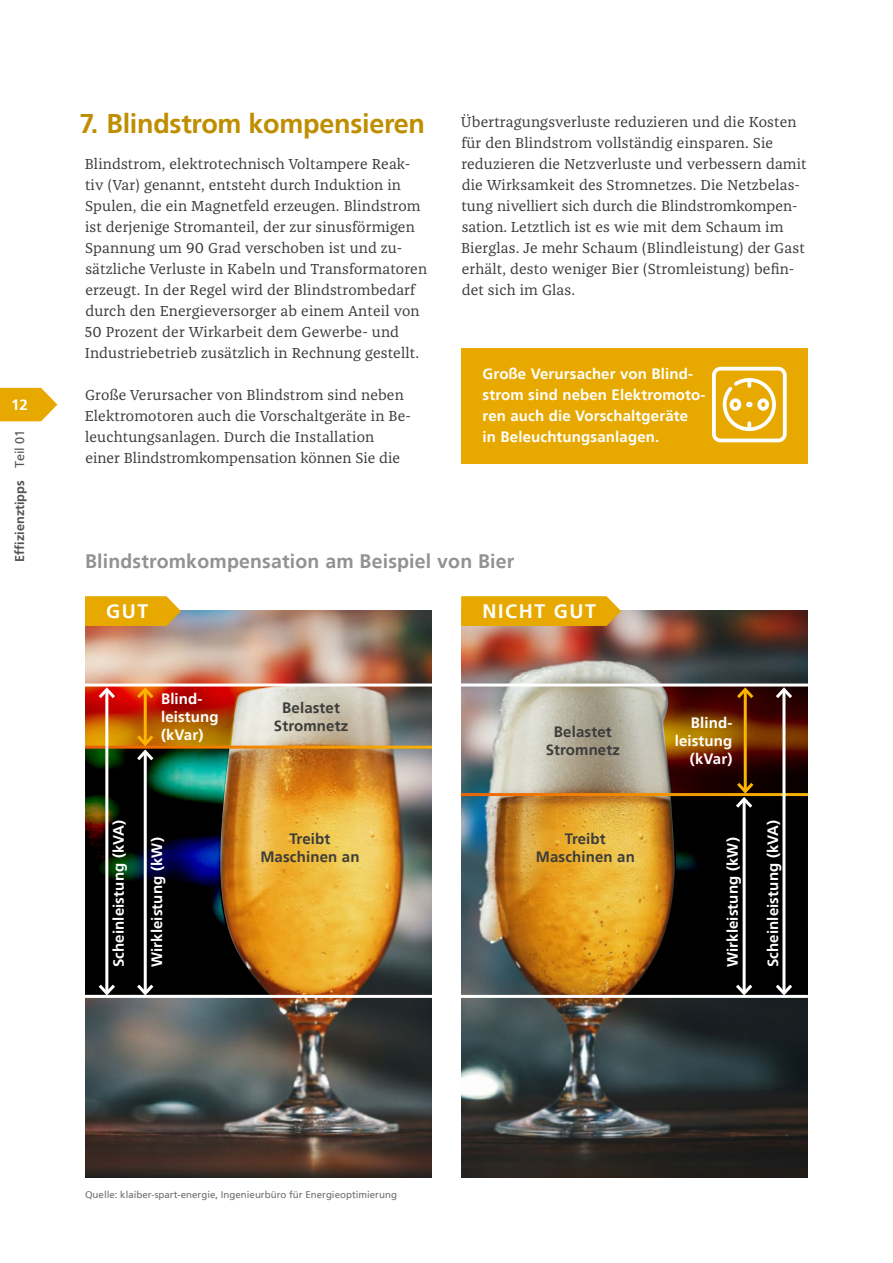
<style>
.page{position:relative;width:893px;height:1263px;background:#fff}
.page>*{position:absolute;margin:0;border:0;box-sizing:border-box;transform-origin:0 0}
.t1{font:700 27px "NDS Frutiger";letter-spacing:-.01em;color:#bf8e00}
.t2{font:700 19.5px "NDS Frutiger";letter-spacing:.01em;color:#929292}
.t3{font:700 19.5px "NDS Frutiger";letter-spacing:.08em;color:#fff}
.t4{font:15px/21px "Franziska Pro";letter-spacing:.01em;color:#3c3c3b}
.t5{font:700 15px/18px "NDS Frutiger";letter-spacing:.01em;color:#fff}
.t6{font:700 15px/18px "NDS Frutiger";letter-spacing:.01em;color:#3c3c3b;text-align:center}
.t7{font:700 12.75px "NDS Frutiger";color:#555454}
.t8{font:9.75px "NDS Frutiger";color:#706f6f}
.s1{font-weight:400}
</style>
<div class="page">
<img style="left:461px;top:610px;width:347px;height:567px">
<img style="left:85px;top:610px;width:347px;height:567px">
<div style="left:461px;top:348px;width:347px;height:115px;background:#e7a900"></div>
<img style="left:85px;top:763px;width:185px;height:232px">
<hr style="left:85px;top:683px;width:723px;height:3px;background:#fff">
<hr style="left:85px;top:995px;width:723px;height:3px;background:#fff">
<hr style="left:461px;top:793px;width:347px;height:3px;background:#fff">
<hr style="left:85px;top:746px;width:347px;height:3px;background:#fff">
<svg style="left:85px;top:596px;width:96px;height:30px;background:#e5ac11"></svg>
<svg style="left:461px;top:596px;width:160px;height:30px;background:#e6ab0b"></svg>
<hr style="left:105px;top:689px;width:3px;height:304px;background:#fff">
<svg style="left:96px;top:981px;width:22px;height:17px"></svg>
<hr style="left:144px;top:752px;width:3px;height:241px;background:#fff">
<svg style="left:134px;top:981px;width:23px;height:17px"></svg>
<svg style="left:626px;top:685px;width:182px;height:313px;background:#4d351a"></svg>
<img style="left:85px;top:685px;width:227px;height:78px">
<svg style="left:722px;top:378px;width:54px;height:54px"></svg>
<div style="left:712px;top:367px;width:75px;height:75px;border:4px solid #fff;border-radius:7px"></div>
<svg style="left:0;top:388px;width:57px;height:33px;background:#eab422"></svg>
<p class="t5" style="left:11px;top:396px;width:18px">12</p>
<p class="t7" style="left:12px;top:562px;width:134px;rotate:-90deg">Effizienztipps <span class="s1">Teil 01</span></p>
<h1 class="t1" style="left:79px;top:108px;width:347px">7. Blindstrom kompensieren</h1>
<p class="t4" style="left:85px;top:154px;width:344px">Blindstrom, elektrotechnisch Voltampere Reak&shy;tiv (Var) genannt, entsteht durch Induktion in Spulen, die ein Magnetfeld erzeugen. Blindstrom ist derjenige Stromanteil, der zur sinusförmigen Spannung um 90 Grad verschoben ist und zu&shy;sätzliche Verluste in Kabeln und Transformatoren erzeugt. In der Regel wird der Blindstrombedarf durch den Energieversorger ab einem Anteil von 50 Prozent der Wirkarbeit dem Gewerbe- und Industriebetrieb zusätzlich in Rechnung gestellt.</p>
<p class="t4" style="left:85px;top:385px;width:328px">Große Verursacher von Blindstrom sind neben Elektromotoren auch die Vorschaltgeräte in Be&shy;leuchtungsanlagen. Durch die Installation einer Blindstromkompensation können Sie die</p>
<p class="t4" style="left:461px;top:112px;width:347px">Übertragungsverluste reduzieren und die Kosten für den Blindstrom vollständig einsparen. Sie reduzieren die Netzverluste und verbessern damit die Wirksamkeit des Stromnetzes. Die Netzbelas&shy;tung nivelliert sich durch die Blindstromkompen&shy;sation. Letztlich ist es wie mit dem Schaum im Bierglas. Je mehr Schaum (Blindleistung) der Gast erhält, desto weniger Bier (Stromleistung) befin&shy;det sich im Glas.</p>
<p class="t5" style="left:483px;top:364px;width:224px;line-height:21px">Große Verursacher von Blind&shy;strom sind neben Elektromoto&shy;ren auch die Vorschaltgeräte<br>in Beleuchtungsanlagen.</p>
<h2 class="t2" style="left:85px;top:550px;width:431px">Blindstromkompensation am Beispiel von Bier</h2>
<h2 class="t3" style="left:106px;top:600px;width:44px">GUT</h2>
<h2 class="t3" style="left:483px;top:600px;width:115px">NICHT GUT</h2>
<p class="t5" style="left:161px;top:690px;width:59px">Blind&shy;leistung (kVar)</p>
<p class="t5" style="left:110px;top:967px;width:149px;rotate:-90deg">Scheinleistung (kVA)</p>
<p class="t5" style="left:148px;top:967px;width:131px;rotate:-90deg">Wirkleistung (kW)</p>
<p class="t6" style="left:274px;top:698px;width:76px">Belastet<br>Stromnetz</p>
<p class="t6" style="left:260px;top:830px;width:101px">Treibt<br>Maschinen an</p>
<p class="t6" style="left:546px;top:723px;width:76px">Belastet<br>Stromnetz</p>
<p class="t6" style="left:536px;top:830px;width:101px">Treibt<br>Maschinen an</p>
<p class="t5" style="left:675px;top:713px;width:59px;text-align:right">Blind&shy;leistung (kVar)</p>
<p class="t5" style="left:724px;top:967px;width:131px;rotate:-90deg">Wirkleistung (kW)</p>
<p class="t5" style="left:764px;top:967px;width:149px;rotate:-90deg">Scheinleistung (kVA)</p>
<p class="t8" style="left:85px;top:1189px;width:313px">Quelle: klaiber-spart-energie, Ingenieurbüro für Energieoptimierung</p>
</div>
